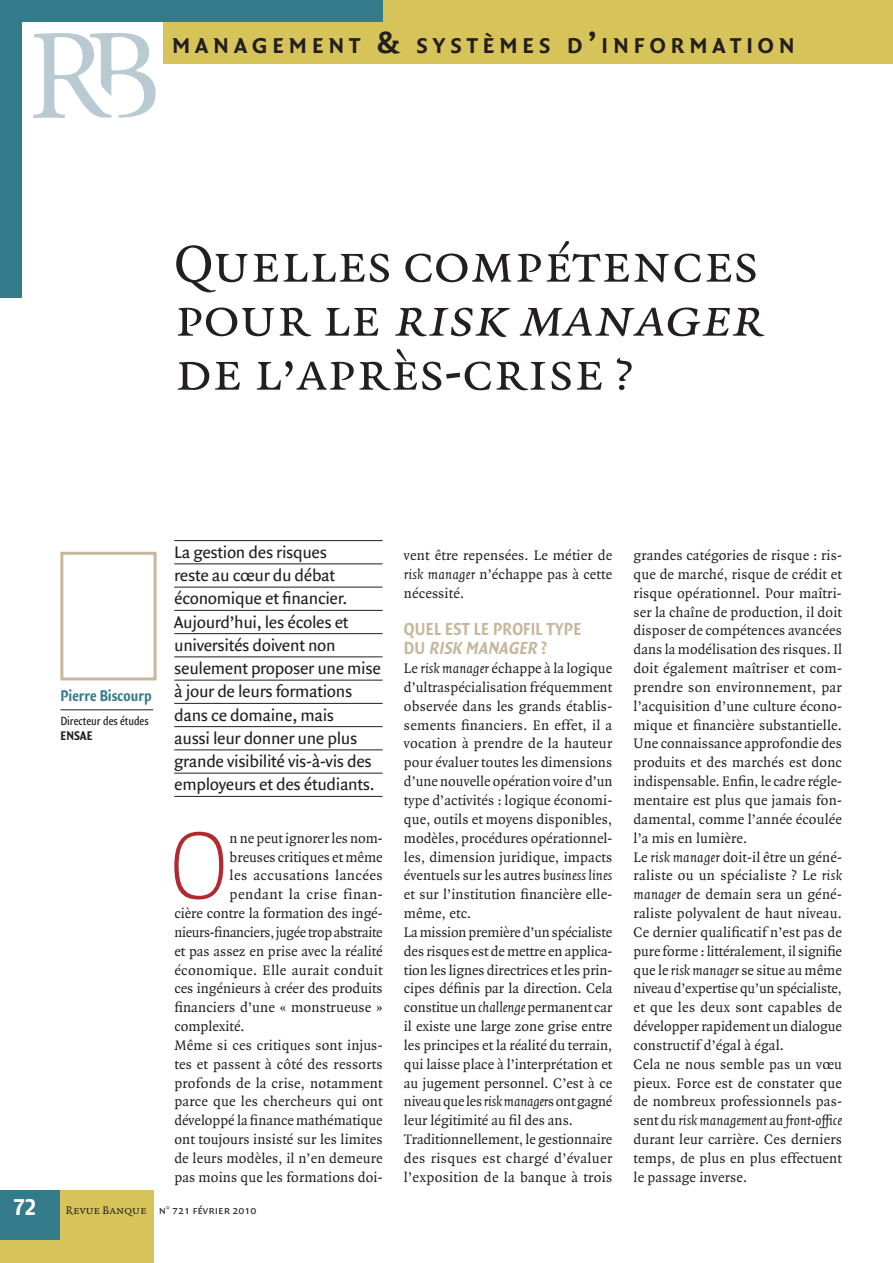
<style>
.page{position:relative;width:893px;height:1263px;background:#fff}
.page>*{position:absolute;margin:0;border:0;box-sizing:border-box;transform-origin:0 0}
.t1{font:200 99.6px "Taz";color:#b02a2f}
.t2{font:55.5px/54px "Quadraat Small Caps";color:#231f20}
.t3{font:700 23.1px "Quadraat Sans";letter-spacing:.215em;color:#231f20}
.t4{font:700 18.75px/18.9px "Quadraat Sans Con";letter-spacing:.01em;color:#c6b79d}
.t5{font:18px/23.2px "Quadraat Sans";letter-spacing:-.02em;color:#231f20}
.t6{font:700 16.5px "Quadraat Sans Con";color:#337a8a}
.t7{font:14.85px/18.9px "Quadraat";letter-spacing:.01em;color:#231f20}
.t8{font:14.85px "Quadraat";letter-spacing:-.02em;color:#231f20}
.t9{font:14.85px "Quadraat";letter-spacing:.03em;color:#231f20}
.t10{font:700 13.5px "Quadraat Sans Con";color:#231f20}
.t11{font:12.75px "Quadraat Sans Con";color:#231f20}
.t12{font:11.85px "Quadraat Sans Caps";color:#231f20}
.s1{font-size:33px}
.s2{font-style:italic}
.s3{font-family:"Fago No Bold Lf Caps";font-size:24px;color:#fff}
.s4{font-family:"Quadraat Small Caps"}
</style>
<div class="page">
<div style="left:164px;top:0;width:729px;height:64px;background:#d6c359"></div>
<div style="left:0;top:0;width:21px;height:298px;background:#337a8a"></div>
<div style="left:0;top:0;width:383px;height:21px;background:#337a8a"></div>
<div style="left:0;top:1191px;width:153px;height:72px;background:#d6c359"></div>
<div style="left:0;top:1191px;width:60px;height:49px;background:#337a8a"></div>
<svg style="left:33px;top:33px;width:123px;height:85px"></svg>
<hr style="left:174px;top:540px;width:209px;height:1px;background:#231f20">
<hr style="left:174px;top:564px;width:209px;height:1px;background:#231f20">
<hr style="left:174px;top:587px;width:209px;height:1px;background:#231f20">
<hr style="left:174px;top:610px;width:209px;height:1px;background:#231f20">
<hr style="left:174px;top:633px;width:209px;height:1px;background:#231f20">
<hr style="left:174px;top:657px;width:209px;height:1px;background:#231f20">
<hr style="left:174px;top:680px;width:209px;height:1px;background:#231f20">
<hr style="left:174px;top:703px;width:209px;height:1px;background:#231f20">
<hr style="left:174px;top:726px;width:209px;height:1px;background:#231f20">
<hr style="left:174px;top:750px;width:209px;height:1px;background:#231f20">
<hr style="left:174px;top:773px;width:209px;height:1px;background:#231f20">
<hr style="left:174px;top:796px;width:209px;height:1px;background:#231f20">
<div style="left:60px;top:552px;width:97px;height:128px;border:3px solid #c6b79d"></div>
<hr style="left:60px;top:709px;width:93px;height:1px;background:#231f20">
<h3 class="t3" style="left:172px;top:32px;width:624px">MANAGEMENT <span class="s1">&amp;</span> SYSTÈMES D<span class="s1">’</span>INFORMATION</h3>
<h2 class="t2" style="left:174px;top:239px;width:601px">Quelles compétences p o u r l e <span class="s2">risk manager </span>de l’après-crise ?</h2>
<p class="t6" style="left:60px;top:686px;width:93px">Pierre Biscourp</p>
<p class="t11" style="left:60px;top:713px;width:90px">Directeur des études</p>
<p class="t10" style="left:60px;top:727px;width:8px">ENSAE</p>
<p class="t5" style="left:174px;top:541px;width:208px">La gestion des risques<br>reste au cœur du débat économique et financier.<br>Aujourd’hui, les écoles et universités doivent non seulement proposer une mise à jour de leurs formations dans ce domaine, mais<br>aussi leur donner une plus grande visibilité vis-à-vis des employeurs et des étudiants.</p>
<p class="t7" style="left:634px;top:546px;width:210px">grandes catégories de risque : ris&shy;que de marché, risque de crédit et risque opérationnel. Pour maîtri&shy;ser la chaîne de production, il doit disposer de compétences avancées dans la modélisation des risques. Il doit également maîtriser et com&shy;prendre son environnement, par l’acquisition d’une culture écono&shy;mique et financière substantielle.<br>Une connaissance approfondie des produits et des marchés est donc indispensable. Enfin, le cadre régle&shy;mentaire est plus que jamais fon&shy;damental, comme l’année écoulée l’a mis en lumière.<br>Le <span class="s2">risk manager</span> doit-il être un géné&shy;raliste ou un spécialiste ? Le <span class="s2">risk manager</span> de demain sera un géné&shy;raliste polyvalent de haut niveau.<br>Ce dernier qualificatif n’est pas de pure forme : littéralement, il signifie que le <span class="s2">risk manager</span> se situe au même niveau d’expertise qu’un spécialiste, et que les deux sont capables de développer rapidement un dialogue constructif d’égal à égal.<br>Cela ne nous semble pas un vœu pieux. Force est de constater que de nombreux professionnels pas&shy;sent du <span class="s2">risk management</span> au <span class="s2">front-office </span>durant leur carrière. Ces derniers temps, de plus en plus effectuent le passage inverse.</p>
<p class="t7" style="left:404px;top:546px;width:210px;text-align:justify">vent être repensées. Le métier de <span class="s2">risk manager</span> n’échappe pas à cette nécessité.</p>
<p class="t4" style="left:404px;top:620px;width:179px">Quel est le profil type d u <span class="s2">RISK MANAGER</span> ?</p>
<p class="t7" style="left:404px;top:659px;width:210px">Le <span class="s2">risk manager</span> échappe à la logique d’ultraspécialisation fréquemment observée dans les grands établis&shy;sements financiers. En effet, il a vocation à prendre de la hauteur pour évaluer toutes les dimensions d’une nouvelle opération voire d’un type d’activités : logique économi&shy;que, outils et moyens disponibles, modèles, procédures opérationnel&shy;les, dimension juridique, impacts éventuels sur les autres <span class="s2">business lines </span>et sur l’institution financière elle&shy;même, etc.<br>La mission première d’un spécialiste des risques est de mettre en applica&shy;tion les lignes directrices et les prin&shy;cipes définis par la direction. Cela constitue un <span class="s2">challenge</span> permanent car il existe une large zone grise entre les principes et la réalité du terrain, qui laisse place à l’interprétation et au jugement personnel. C’est à ce niveau que les <span class="s2">risk manager</span>s ont gagné leur légitimité au fil des ans.<br>Traditionnellement, le gestionnaire des risques est chargé d’évaluer l’exposition de la banque à trois</p>
<h1 class="t1" style="left:168px;top:814px;width:63px">O</h1>
<p class="t7" style="left:230px;top:829px;width:155px">n ne peut ignorer les nom-</p>
<p class="t7" style="left:230px;top:848px;width:155px">breuses critiques et même</p>
<p class="t7" style="left:230px;top:867px;width:155px">les accusations lancées</p>
<p class="t9" style="left:230px;top:887px;width:155px">pendant la crise finan-</p>
<p class="t7" style="left:174px;top:904px;width:210px">cière contre la formation des ingé-</p>
<p class="t8" style="left:174px;top:924px;width:210px">nieurs-financiers, jugée trop abstraite</p>
<p class="t7" style="left:174px;top:942px;width:210px">et pas assez en prise avec la réalité</p>
<p class="t7" style="left:174px;top:961px;width:210px">économique. Elle aurait conduit</p>
<p class="t7" style="left:174px;top:980px;width:210px">ces ingénieurs à créer des produits</p>
<p class="t7" style="left:174px;top:998px;width:210px">financiers d’une « monstrueuse »</p>
<p class="t7" style="left:174px;top:1017px;width:72px">complexité.</p>
<p class="t7" style="left:174px;top:1036px;width:210px">Même si ces critiques sont injus-</p>
<p class="t7" style="left:174px;top:1055px;width:210px">tes et passent à côté des ressorts</p>
<p class="t7" style="left:174px;top:1074px;width:210px">profonds de la crise, notamment</p>
<p class="t7" style="left:174px;top:1093px;width:210px">parce que les chercheurs qui ont</p>
<p class="t7" style="left:174px;top:1111px;width:210px">développé la finance mathématique</p>
<p class="t7" style="left:174px;top:1130px;width:210px">ont toujours insisté sur les limites</p>
<p class="t7" style="left:174px;top:1149px;width:210px">de leurs modèles, il n’en demeure</p>
<p class="t7" style="left:174px;top:1168px;width:210px">pas moins que les formations doi-</p>
<p class="t12" style="left:14px;top:1204px;width:244px"><span class="s3">72</span> <span class="s4">Revue Banque</span> n° 721 février 2010</p>
</div>
